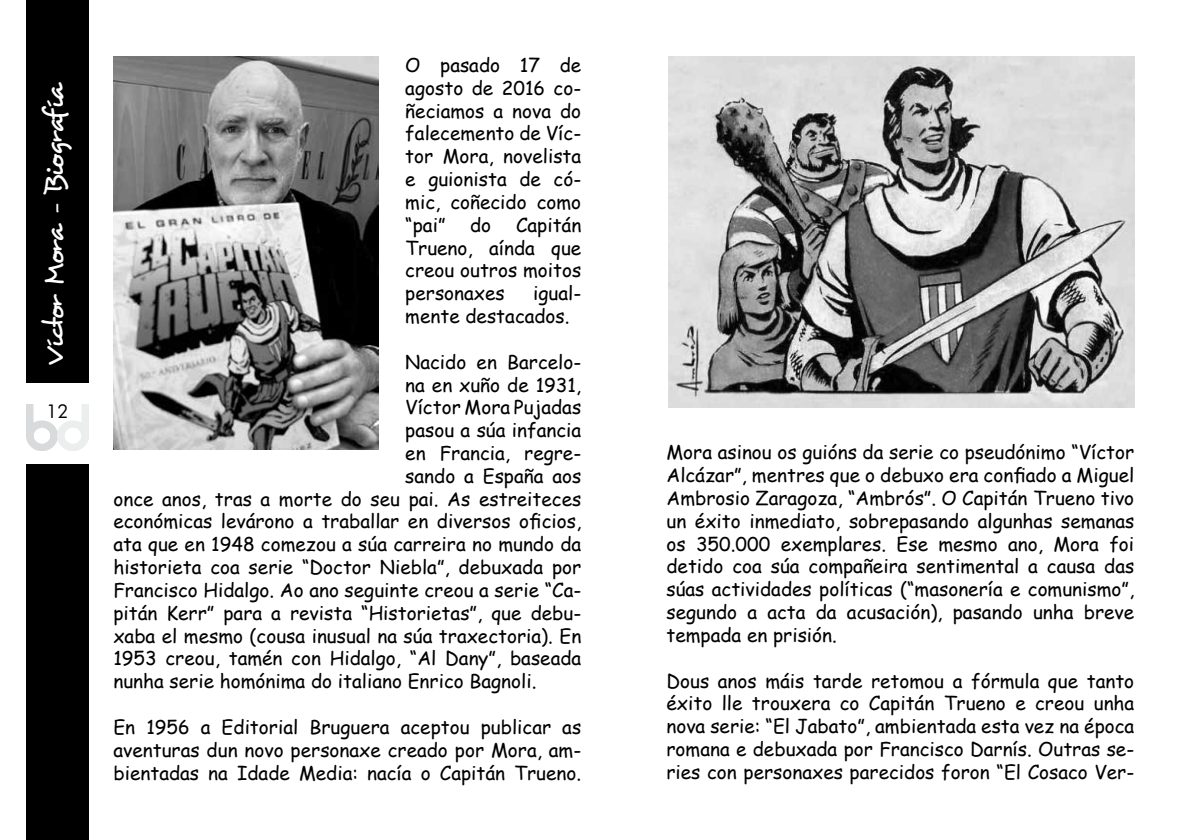
<style>
.page{position:relative;width:1191px;height:840px;background:#fff}
.page>*{position:absolute;margin:0;border:0;box-sizing:border-box;transform-origin:0 0}
.t1{font:28px "Desyrel";letter-spacing:-.08em;color:#fff}
.t2{font:19px/22.8px "Comic Sans MS";color:#000;text-align:justify}
.t3{font:18px "Futura";color:#000}
</style>
<div class="page">
<img style="left:27px;top:404px;width:61px;height:46px">
<div style="left:26px;top:0;width:63px;height:382px;background:#000"></div>
<div style="left:26px;top:464px;width:63px;height:375px;background:#000"></div>
<img style="left:113px;top:57px;width:266px;height:392px">
<img style="left:668px;top:57px;width:466px;height:350px">
<h1 class="t1" style="left:37px;top:366px;width:286px;rotate:-90deg">Víctor Mora - Biografía</h1>
<p class="t3" style="left:46px;top:399px;width:24px">12</p>
<p class="t2" style="left:405px;top:53px;width:177px">O pasado 17 de agosto de 2016 co&shy;ñeciamos a nova do falecemento de Víc&shy;tor Mora, novelista e guionista de có&shy;mic, coñecido como “pai”</p>
<p class="t2" style="left:405px;top:213px;width:177px;text-indent:111px">Capitán Trueno, aínda que creou outros moitos personaxes</p>
<p class="t2" style="left:470px;top:213px;width:23px">do</p>
<p class="t2" style="left:405px;top:281px;width:177px;text-indent:128px">igual&shy;mente destacados.</p>
<p class="t2" style="left:405px;top:349px;width:177px">Nacido en Barcelo-</p>
<p class="t2" style="left:405px;top:372px;width:177px">na en xuño de 1931,</p>
<p class="t2" style="left:405px;top:395px;width:177px">Víctor Mora Pujadas</p>
<p class="t2" style="left:405px;top:418px;width:177px">pasou a súa infancia</p>
<p class="t2" style="left:405px;top:441px;width:177px">en Francia, regre-</p>
<p class="t2" style="left:405px;top:463px;width:177px">sando a España aos</p>
<p class="t2" style="left:113px;top:486px;width:469px">once anos, tras a morte do seu pai. As estreiteces</p>
<p class="t2" style="left:113px;top:509px;width:469px">económicas levárono a traballar en diversos oficios,</p>
<p class="t2" style="left:113px;top:532px;width:469px">ata que en 1948 comezou a súa carreira no mundo da</p>
<p class="t2" style="left:113px;top:555px;width:469px">historieta coa serie “Doctor Niebla”, debuxada por</p>
<p class="t2" style="left:113px;top:577px;width:469px">Francisco Hidalgo. Ao ano seguinte creou a serie “Ca-</p>
<p class="t2" style="left:113px;top:600px;width:469px">pitán Kerr” para a revista “Historietas”, que debu-</p>
<p class="t2" style="left:113px;top:623px;width:469px">xaba el mesmo (cousa inusual na súa traxectoria). En</p>
<p class="t2" style="left:113px;top:646px;width:469px">1953 creou, tamén con Hidalgo, “Al Dany”, baseada</p>
<p class="t2" style="left:113px;top:669px;width:424px">nunha serie homónima do italiano Enrico Bagnoli.</p>
<p class="t2" style="left:113px;top:714px;width:469px">En 1956 a Editorial Bruguera aceptou publicar as aventuras dun novo personaxe creado por Mora, am&shy;bientadas na Idade Media: nacía o Capitán Trueno.</p>
<p class="t2" style="left:666px;top:440px;width:469px">Mora asinou os guións da serie co pseudónimo “Víctor Alcázar”, mentres que o debuxo era confiado a Miguel Ambrosio Zaragoza, “Ambrós”. O Capitán Trueno tivo un éxito inmediato, sobrepasando algunhas semanas os 350.000 exemplares. Ese mesmo ano, Mora foi detido coa súa compañeira sentimental a causa das súas actividades políticas (“masonería e comunismo”, segundo a acta da acusación), pasando unha breve tempada en prisión.</p>
<p class="t2" style="left:666px;top:668px;width:469px">Dous anos máis tarde retomou a fórmula que tanto éxito lle trouxera co Capitán Trueno e creou unha nova serie: “El Jabato”, ambientada esta vez na época romana e debuxada por Francisco Darnís. Outras se&shy;ries con personaxes parecidos foron “El Cosaco Ver-</p>
</div>
